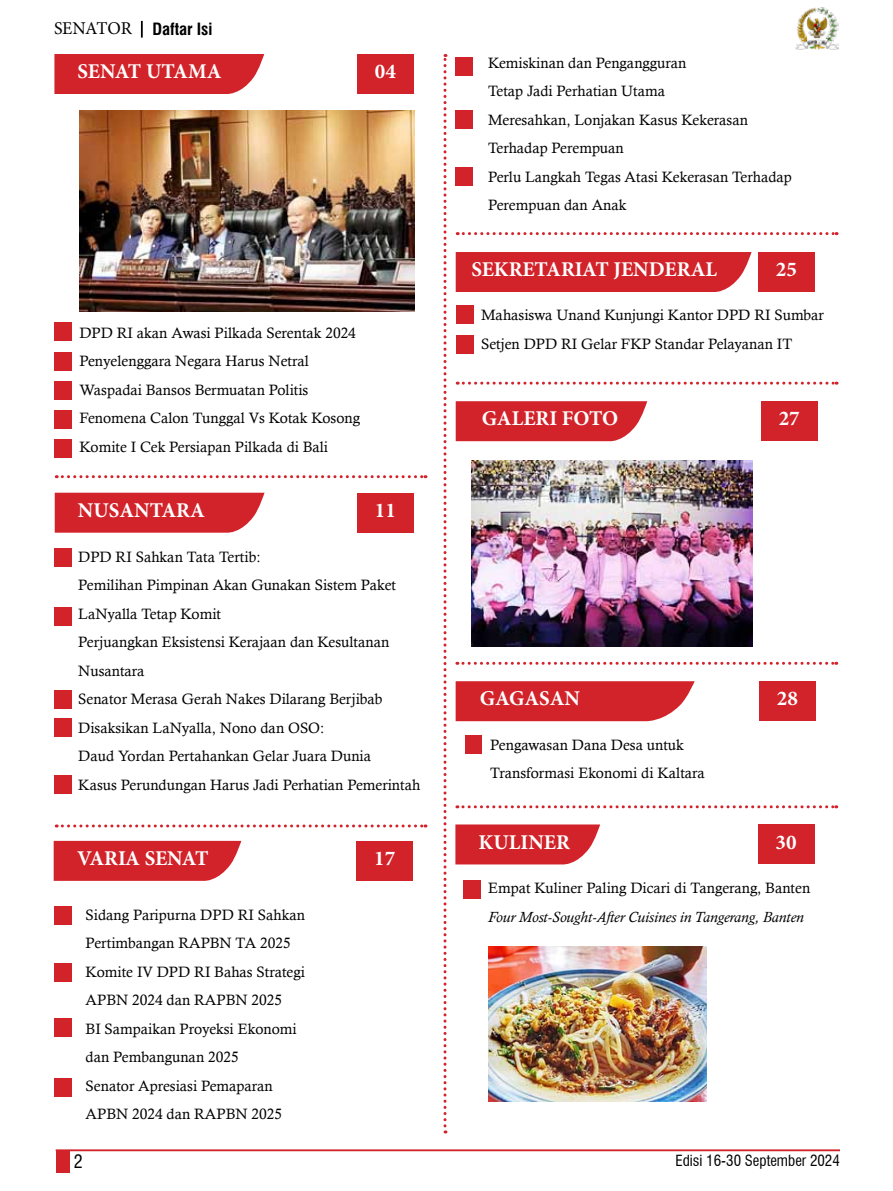
<style>
.page{position:relative;width:893px;height:1191px;background:#fff}
.page>*{position:absolute;margin:0;border:0;box-sizing:border-box;transform-origin:0 0}
.t1{font:700 21px "Minion Pro";color:#fff}
.t2{font:700 21px "Minion Pro";letter-spacing:-.025em;color:#fff}
.t3{font:condensed 18px "Swiss 721 BT";color:#000}
.t4{font:700 condensed 16.5px "Swiss 721 BT";color:#000}
.t5{font:15px/28.5px "Calisto";color:#000}
.t6{font:italic 15px "Calisto";color:#000}
.t7{font:condensed 15px "Swiss 721 BT";color:#000}
.s1{font-family:"Minion Pro";font-weight:400;font-stretch:normal;font-size:18px}
</style>
<div class="page">
<div style="left:56px;top:1150px;width:13px;height:23px;background:#d2232a"></div>
<div style="left:54px;top:54px;width:210px;height:40px;background:#d2232a"></div>
<div style="left:357px;top:54px;width:57px;height:40px;background:#d2232a"></div>
<div style="left:54px;top:323px;width:18px;height:18px;background:#d2232a"></div>
<svg style="left:55px;top:493px;width:210px;height:40px;background:#d43036"></svg>
<div style="left:357px;top:493px;width:57px;height:39px;background:#d2232a"></div>
<svg style="left:56px;top:475px;width:370px;height:3px"></svg>
<svg style="left:443px;top:54px;width:3px;height:1079px"></svg>
<svg style="left:457px;top:382px;width:380px;height:3px"></svg>
<div style="left:758px;top:252px;width:57px;height:40px;background:#d2232a"></div>
<div style="left:456px;top:252px;width:295px;height:40px;background:#d2232a"></div>
<svg style="left:456px;top:681px;width:239px;height:40px;background:#d43138"></svg>
<div style="left:759px;top:681px;width:57px;height:40px;background:#d2232a"></div>
<div style="left:456px;top:305px;width:17px;height:18px;background:#d2232a"></div>
<svg style="left:457px;top:805px;width:380px;height:3px"></svg>
<svg style="left:455px;top:824px;width:145px;height:40px;background:#d5353c"></svg>
<div style="left:758px;top:824px;width:57px;height:40px;background:#d2232a"></div>
<div style="left:463px;top:880px;width:17px;height:18px;background:#d2232a"></div>
<div style="left:465px;top:735px;width:17px;height:18px;background:#d2232a"></div>
<div style="left:54px;top:382px;width:18px;height:18px;background:#d2232a"></div>
<div style="left:55px;top:548px;width:17px;height:18px;background:#d2232a"></div>
<div style="left:55px;top:607px;width:17px;height:19px;background:#d2232a"></div>
<svg style="left:457px;top:662px;width:380px;height:3px"></svg>
<div style="left:55px;top:690px;width:17px;height:18px;background:#d2232a"></div>
<hr style="left:56px;top:1149px;width:784px;height:2px;background:#d2232a">
<svg style="left:141px;top:21px;width:2px;height:17px"></svg>
<img style="left:796px;top:8px;width:43px;height:42px">
<div style="left:54px;top:410px;width:18px;height:18px;background:#d2232a"></div>
<svg style="left:456px;top:401px;width:191px;height:40px;background:#d43036"></svg>
<div style="left:761px;top:401px;width:57px;height:40px;background:#d2232a"></div>
<svg style="left:457px;top:232px;width:380px;height:3px"></svg>
<div style="left:456px;top:57px;width:17px;height:18px;background:#d2232a"></div>
<div style="left:54px;top:352px;width:18px;height:18px;background:#d2232a"></div>
<div style="left:55px;top:718px;width:17px;height:18px;background:#d2232a"></div>
<div style="left:55px;top:906px;width:17px;height:18px;background:#d2232a"></div>
<div style="left:55px;top:963px;width:17px;height:18px;background:#d2232a"></div>
<div style="left:55px;top:1018px;width:17px;height:19px;background:#d2232a"></div>
<div style="left:456px;top:110px;width:17px;height:18px;background:#d2232a"></div>
<svg style="left:54px;top:841px;width:187px;height:40px;background:#d43036"></svg>
<div style="left:356px;top:841px;width:57px;height:40px;background:#d2232a"></div>
<svg style="left:56px;top:824px;width:370px;height:3px"></svg>
<div style="left:55px;top:776px;width:17px;height:18px;background:#d2232a"></div>
<div style="left:55px;top:1079px;width:17px;height:18px;background:#d2232a"></div>
<div style="left:456px;top:167px;width:17px;height:18px;background:#d2232a"></div>
<div style="left:456px;top:335px;width:17px;height:18px;background:#d2232a"></div>
<div style="left:54px;top:439px;width:18px;height:18px;background:#d2232a"></div>
<img style="left:79px;top:110px;width:335px;height:201px">
<img style="left:472px;top:460px;width:280px;height:187px">
<img style="left:488px;top:946px;width:218px;height:155px">
<p class="t4" style="left:54px;top:19px;width:160px"><span class="s1">SENATOR</span> Daftar Isi</p>
<h1 class="t1" style="left:78px;top:57px;width:145px">SENAT UTAMA</h1>
<h1 class="t1" style="left:375px;top:57px;width:22px">04</h1>
<p class="t5" style="left:79px;top:318px;width:282px">DPD RI akan Awasi Pilkada Serentak 2024<br>Penyelenggara Negara Harus Netral Waspadai Bansos Bermuatan Politis Fenomena Calon Tunggal Vs Kotak Kosong Komite I Cek Persiapan Pilkada di Bali</p>
<h1 class="t1" style="left:78px;top:495px;width:129px">NUSANTARA</h1>
<h1 class="t1" style="left:375px;top:495px;width:22px">11</h1>
<p class="t5" style="left:78px;top:542px;width:344px">DPD RI Sahkan Tata Tertib:<br>Pemilihan Pimpinan Akan Gunakan Sistem Paket LaNyalla Tetap Komit<br>Perjuangkan Eksistensi Kerajaan dan Kesultanan Nusantara<br>Senator Merasa Gerah Nakes Dilarang Berjibab Disaksikan LaNyalla, Nono dan OSO:<br>Daud Yordan Pertahankan Gelar Juara Dunia<br>Kasus Perundungan Harus Jadi Perhatian Pemerintah</p>
<h1 class="t2" style="left:77px;top:843px;width:133px">VARIA SENAT</h1>
<h1 class="t1" style="left:374px;top:843px;width:23px">17</h1>
<p class="t5" style="left:86px;top:900px;width:221px">Sidang Paripurna DPD RI Sahkan<br>Pertimbangan RAPBN TA 2025<br>Komite IV DPD RI Bahas Strategi<br>APBN 2024 dan RAPBN 2025<br>BI Sampaikan Proyeksi Ekonomi dan Pembangunan 2025<br>Senator Apresiasi Pemaparan<br>APBN 2024 dan RAPBN 2025</p>
<p class="t3" style="left:74px;top:1151px;width:10px">2</p>
<p class="t5" style="left:488px;top:48px;width:305px">Kemiskinan dan Pengangguran<br>Tetap Jadi Perhatian Utama<br>Meresahkan, Lonjakan Kasus Kekerasan<br>Terhadap Perempuan<br>Perlu Langkah Tegas Atasi Kekerasan Terhadap<br>Perempuan dan Anak</p>
<h1 class="t1" style="left:471px;top:255px;width:247px">SEKRETARIAT JENDERAL</h1>
<h1 class="t1" style="left:776px;top:255px;width:22px">25</h1>
<p class="t5" style="left:481px;top:300px;width:344px">Mahasiswa Unand Kunjungi Kantor DPD RI Sumbar<br>Setjen DPD RI Gelar FKP Standar Pelayanan IT</p>
<h1 class="t1" style="left:482px;top:404px;width:138px">GALERI FOTO</h1>
<h1 class="t1" style="left:779px;top:404px;width:22px">27</h1>
<h1 class="t1" style="left:480px;top:684px;width:102px">GAGASAN</h1>
<h1 class="t1" style="left:777px;top:684px;width:22px">28</h1>
<p class="t5" style="left:490px;top:730px;width:216px">Pengawasan Dana Desa untuk<br>Transformasi Ekonomi di Kaltara</p>
<h1 class="t1" style="left:479px;top:827px;width:93px">kULINER</h1>
<h1 class="t1" style="left:776px;top:827px;width:22px">30</h1>
<p class="t5" style="left:488px;top:874px;width:324px">Empat Kuliner Paling Dicari di Tangerang, Banten</p>
<p class="t6" style="left:488px;top:908px;width:317px">Four Most-Sought-After Cuisines in Tangerang, Banten</p>
<p class="t7" style="left:675px;top:1151px;width:166px">Edisi 16-30 September 2024</p>
</div>
